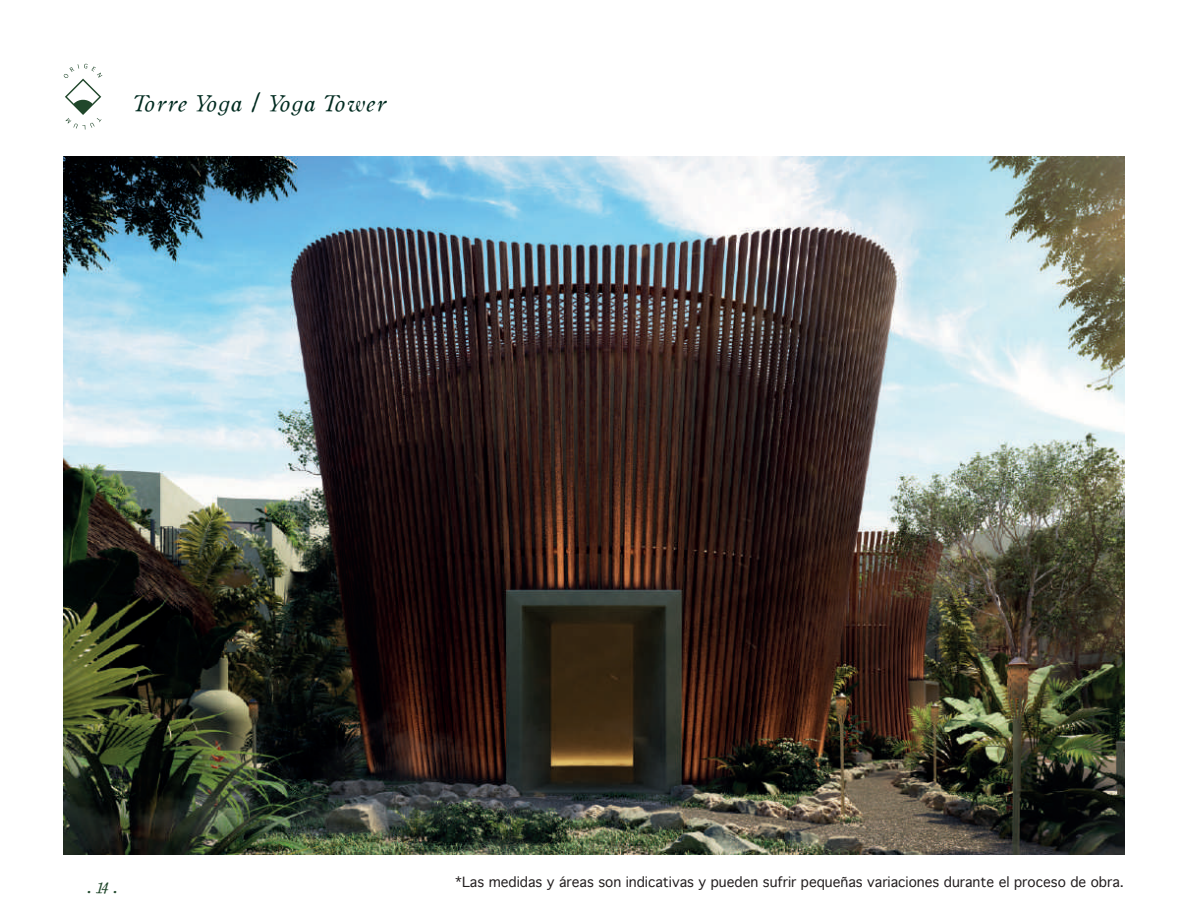
<style>
.page{position:relative;width:1188px;height:918px;background:#fff}
.page>*{position:absolute;margin:0;border:0;box-sizing:border-box;transform-origin:0 0}
.t1{font:22.5px "Oldstyle Italic HPLHS";letter-spacing:.025em;color:#002b20}
.t2{font:15px "Oldstyle Italic HPLHS";color:#20472b}
.t3{font:13.5px "Geneva";color:#231f20}
</style>
<div class="page">
<svg style="left:64px;top:64px;width:38px;height:66px"></svg>
<img style="left:64px;top:157px;width:1060px;height:697px">
<h1 class="t1" style="left:134px;top:86px;width:254px">Torre Yoga / Yoga To wer</h1>
<p class="t2" style="left:86px;top:876px;width:33px">. 14 .</p>
<p class="t3" style="left:455px;top:874px;width:670px">*Las medidas y áreas son indicativas y pueden sufrir pequeñas variaciones durante el proceso de obra.</p>
</div>
